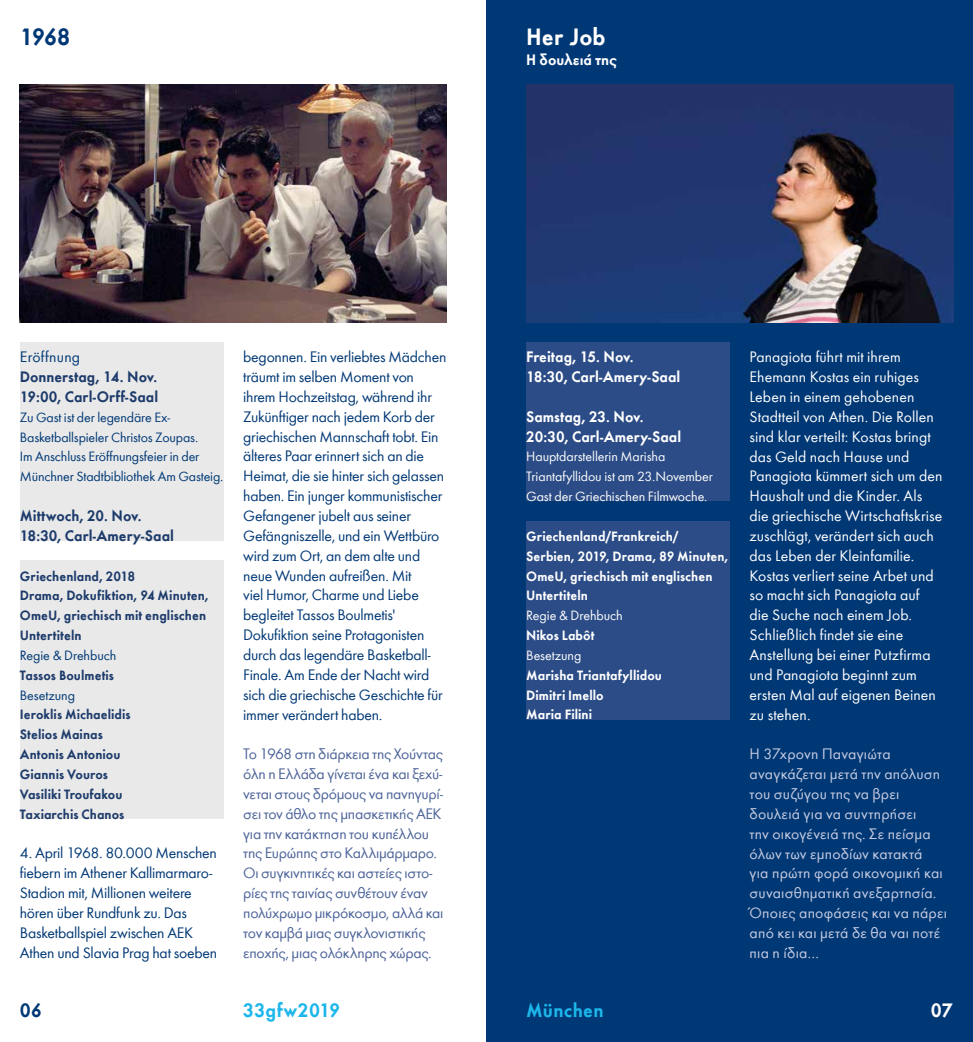
<style>
.page{position:relative;width:973px;height:1042px;background:#fff}
.page>*{position:absolute;margin:0;border:0;box-sizing:border-box;transform-origin:0 0}
.t1{font:600 24.5px "Futura Greek";letter-spacing:-.005em;color:#fff}
.t2{font:600 24.5px "Futura Greek";color:#003875}
.t3{font:600 20.12px "Futura Greek";letter-spacing:.005em;color:#1db6eb}
.t4{font:600 20.12px "Futura Greek";color:#003875}
.t5{font:600 20.12px "Futura Greek";color:#fff}
.t6{font:15.75px/19.8px "Futura Greek";letter-spacing:-.015em;color:#003875}
.t7{font:15.75px/19.8px "Futura Greek";letter-spacing:.005em;color:#fff}
.t8{font:15.75px/19.8px "Futura Greek";letter-spacing:-.02em;color:#4d6499}
.t9{font:15.75px/19.8px "Futura Greek";letter-spacing:.01em;color:#c8cce2}
.t10{font:600 15.75px/19.8px "Futura Greek";letter-spacing:-.005em;color:#fff}
.t11{font:600 15.75px/19.8px "Futura Greek";letter-spacing:-.005em;color:#1d3b6b}
.t12{font:15.75px "Futura Greek";letter-spacing:.015em;color:#003875}
.t13{font:600 14px/19.8px "Futura Greek";color:#1d3b6b}
.t14{font:600 14px/19.8px "Futura Greek";color:#fff}
.t15{font:14px/19.8px "Futura Greek";letter-spacing:-.01em;color:#003875}
.t16{font:14px/19.8px "Futura Greek";letter-spacing:-.005em;color:#fff}
</style>
<div class="page">
<div style="left:486px;top:0;width:486px;height:1042px;background:#003875"></div>
<div style="left:20px;top:342px;width:203px;height:199px;background:#e9e9e9"></div>
<div style="left:20px;top:561px;width:203px;height:258px;background:#e9e9e9"></div>
<div style="left:526px;top:342px;width:203px;height:159px;background:#2b4c86"></div>
<div style="left:526px;top:521px;width:203px;height:198px;background:#2b4c86"></div>
<img style="left:20px;top:84px;width:426px;height:238px">
<img style="left:526px;top:84px;width:426px;height:238px">
<h1 class="t2" style="left:20px;top:22px;width:52px">1968</h1>
<h1 class="t1" style="left:526px;top:22px;width:81px">Her Job</h1>
<p class="t10" style="left:526px;top:49px;width:92px">Η δουλειά της</p>
<p class="t12" style="left:20px;top:349px;width:62px">Eröffnung</p>
<p class="t11" style="left:20px;top:367px;width:140px">Donnerstag, 14. Nov.<br>19:00, Carl-Orff-Saal</p>
<p class="t15" style="left:20px;top:408px;width:205px">Zu Gast ist der legendäre Ex-Basketballspieler Christos Zoupas.<br>Im Anschluss Eröffnungsfeier in der Münchner Stadtbibliothek Am Gasteig.</p>
<p class="t11" style="left:20px;top:506px;width:156px">Mittwoch, 20. Nov.<br>18:30, Carl-Amery-Saal</p>
<p class="t13" style="left:20px;top:566px;width:190px">Griechenland, 2018<br>Drama, Dokufiktion, 94 Minuten,<br>OmeU, griechisch mit englischen<br>Untertiteln</p>
<p class="t15" style="left:20px;top:646px;width:98px">Regie &amp; Drehbuch</p>
<p class="t13" style="left:20px;top:665px;width:96px">Tassos Boulmetis</p>
<p class="t15" style="left:20px;top:685px;width:57px">Besetzung</p>
<p class="t13" style="left:20px;top:705px;width:112px">Ieroklis Michaelidis<br>Stelios Mainas<br>Antonis Antoniou<br>Giannis Vouros<br>Vasiliki Troufakou<br>Taxiarchis Chanos</p>
<p class="t6" style="left:20px;top:844px;width:199px">4. April 1968. 80.000 Menschen fiebern im Athener Kallimarmaro-<br>Stadion mit, Millionen weitere hören über Rundfunk zu. Das<br>Basketballspiel zwischen AEK<br>Athen und Slavia Prag hat soeben</p>
<p class="t6" style="left:243px;top:347px;width:205px">begonnen. Ein verliebtes Mädchen träumt im selben Moment von ihrem Hochzeitstag, während ihr<br>Zukünftiger nach jedem Korb der griechischen Mannschaft tobt. Ein älteres Paar erinnert sich an die<br>Heimat, die sie hinter sich gelassen haben. Ein junger kommunistischer<br>Gefangener jubelt aus seiner<br>Gefängniszelle, und ein Wettbüro wird zum Ort, an dem alte und neue Wunden aufreißen. Mit<br>viel Humor, Charme und Liebe begleitet Tassos Boulmetis'<br>Dokufiktion seine Protagonisten durch das legendäre Basketball-<br>Finale. Am Ende der Nacht wird sich die griechische Geschichte für immer verändert haben.</p>
<p class="t8" style="left:243px;top:744px;width:202px">Το 1968 στη διάρκεια της Χούντας όλη η Ελλάδα γίνεται ένα και ξεχύ&shy;νεται στους δρόμους να πανηγυρί&shy;σει τον άθλο της μπασκετικής ΑΕΚ για την κατάκτηση του κυπέλλου της Ευρώπης στο Καλλιμάρμαρο.<br>Οι συγκινητικές και αστείες ιστο&shy;ρίες της ταινίας συνθέτουν έναν πολύχρωμο μικρόκοσμο, αλλά και τον καμβά μιας συγκλονιστικής εποχής, μιας ολόκληρης χώρας.</p>
<p class="t10" style="left:526px;top:347px;width:156px">Freitag, 15. Nov.<br>18:30, Carl-Amery-Saal</p>
<p class="t10" style="left:526px;top:406px;width:156px">Samstag, 23. Nov.<br>20:30, Carl-Amery-Saal</p>
<p class="t16" style="left:526px;top:447px;width:188px">Hauptdarstellerin Marisha<br>Triantafyllidou ist am 23.November<br>Gast der Griechischen Filmwoche.</p>
<p class="t14" style="left:526px;top:526px;width:204px">Griechenland/Frankreich/<br>Serbien, 2019, Drama, 89 Minuten,<br>OmeU, griechisch mit englischen<br>Untertiteln</p>
<p class="t16" style="left:526px;top:606px;width:98px">Regie &amp; Drehbuch</p>
<p class="t14" style="left:526px;top:625px;width:70px">Nikos Labôt</p>
<p class="t16" style="left:526px;top:646px;width:57px">Besetzung</p>
<p class="t14" style="left:526px;top:665px;width:137px">Marisha Triantafyllidou<br>Dimitri Imello<br>Maria Filini</p>
<p class="t7" style="left:749px;top:348px;width:194px">Panagiota führt mit ihrem<br>Ehemann Kostas ein ruhiges<br>Leben in einem gehobenen<br>Stadtteil von Athen. Die Rollen sind klar verteilt: Kostas bringt das Geld nach Hause und<br>Panagiota kümmert sich um den<br>Haushalt und die Kinder. Als die griechische Wirtschaftskrise zuschlägt, verändert sich auch das Leben der Kleinfamilie.<br>Kostas verliert seine Arbet und so macht sich Panagiota auf die Suche nach einem Job.<br>Schließlich findet sie eine<br>Anstellung bei einer Putzfirma und Panagiota beginnt zum ersten Mal auf eigenen Beinen zu stehen.</p>
<p class="t9" style="left:749px;top:744px;width:199px">Η 37χρονη Παναγιώτα αναγκάζεται μετά την απόλυση του συζύγου της να βρει δουλειά για να συντηρήσει<br>την οικογένειά της. Σε πείσμα όλων των εμποδίων κατακτά<br>για πρώτη φορά οικονομική και συναισθηματική ανεξαρτησία.<br>Όποιες αποφάσεις και να πάρει από κει και μετά δε θα ναι ποτέ πια η ίδια…</p>
<p class="t4" style="left:20px;top:999px;width:24px">06</p>
<p class="t3" style="left:243px;top:999px;width:99px">33gfw2019</p>
<p class="t3" style="left:526px;top:999px;width:79px">München</p>
<p class="t5" style="left:930px;top:999px;width:24px">07</p>
</div>
